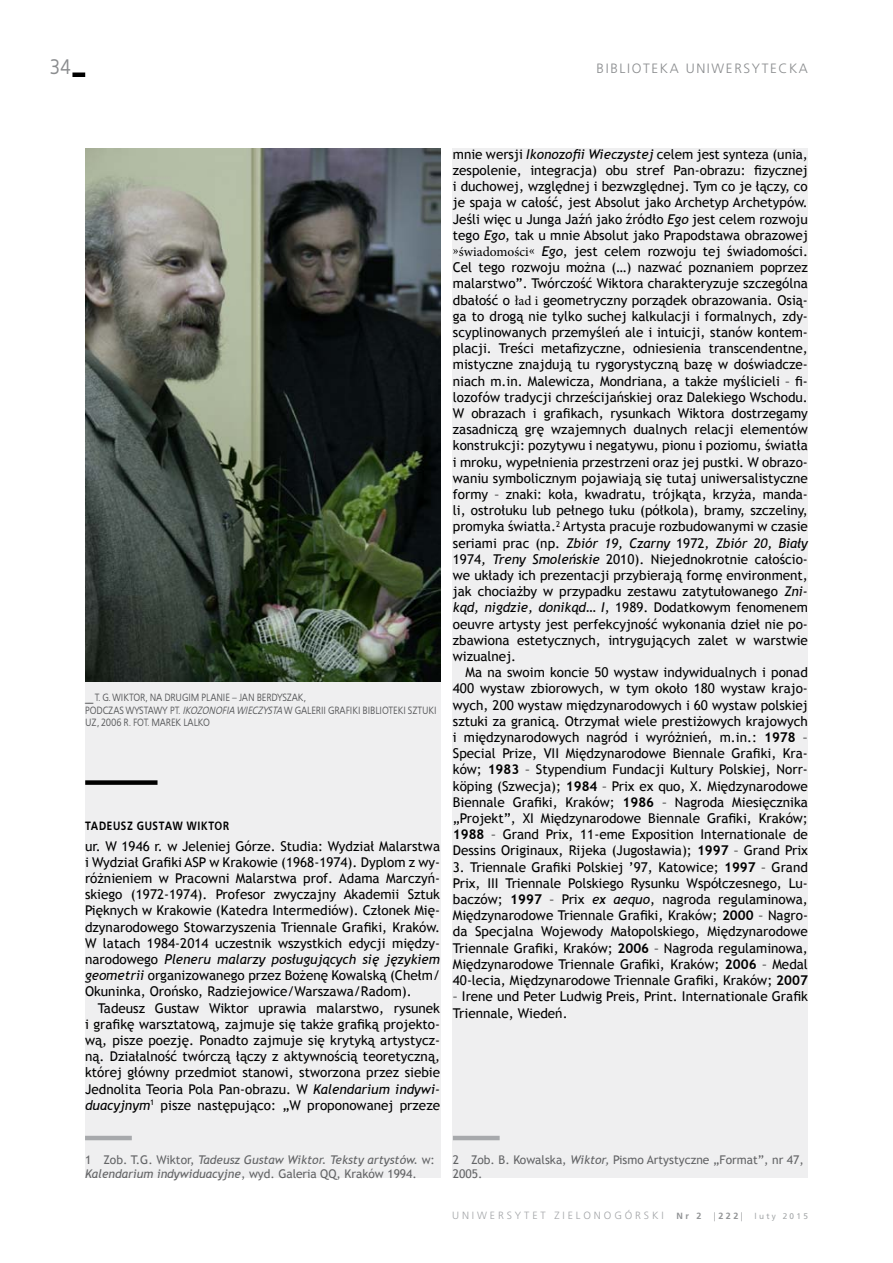
<style>
.page{position:relative;width:893px;height:1263px;background:#fff}
.page>*{position:absolute;margin:0;border:0;box-sizing:border-box;transform-origin:0 0}
.t1{font:21px "EFN Bureau OT";color:#8a8c8e}
.t2{font:13.5px/16.2px "Trebuchet MS";color:#000;text-align:justify}
.t3{font:300 13.5px "Frutiger LT Pro";color:#8a8c8e}
.t4{font:italic 12px/14.4px "Trebuchet MS";color:#636466}
.t5{font:12px/14.4px "Trebuchet MS";color:#636466}
.t6{font:700 12px "EFN Bureau OT";letter-spacing:.05em;color:#000}
.t7{font:10.5px/12.6px "EFN Bureau OT";color:#58595b}
.t8{font:300 10.5px "Frutiger LT Pro";letter-spacing:.275em;color:#a3a5a8}
.t9{font:700 9px "Frutiger LT Pro";color:#939597}
.t10{font:8.25px "Frutiger LT Pro";letter-spacing:.275em;color:#a4a7a9}
.s1{font-weight:700}
.s2{font-style:italic}
.s3{font-family:"Minion Pro"}
.s4{font-style:normal}
.s5{font-weight:700;font-size:9px;color:#939597}
.s6{font-weight:300}
</style>
<div class="page">
<div style="left:72px;top:72px;width:13px;height:5px;background:#000"></div>
<div style="left:85px;top:149px;width:355px;height:1029px;background:#efeff0"></div>
<hr style="left:85px;top:1136px;width:47px;height:4px;background:#a7a9ac">
<div style="left:453px;top:149px;width:355px;height:1029px;background:#efeff0"></div>
<hr style="left:453px;top:1136px;width:47px;height:4px;background:#a7a9ac">
<div style="left:85px;top:780px;width:73px;height:5px;background:#000"></div>
<img style="left:85px;top:149px;width:355px;height:532px">
<h1 class="t1" style="left:50px;top:55px;width:22px">34</h1>
<p class="t3" style="left:597px;top:60px;width:10px">BIBLIOTEKA</p>
<p class="t3" style="left:686px;top:60px;width:11px">UNIWERSYTECKA</p>
<p class="t7" style="left:85px;top:691px;width:353px"><span class="s1">__</span>T. G. WIKTOR, NA DRUGIM PLANIE – JAN BERDYSZAK,<br>PODCZAS WYSTAWY PT. <span class="s2">IKOZONOFIA WIECZYSTA</span> W GALERII GRAFIKI BIBLIOTEKI SZTUKI<br>UZ, 2006 R. FOT. MAREK LALKO</p>
<p class="t6" style="left:85px;top:818px;width:146px">TADEUSZ GUSTAW WIKTOR</p>
<p class="t2" style="left:85px;top:838px;width:357px">ur. W 1946 r. w Jeleniej Górze. Studia: Wydział Malarstwa i Wydział Grafiki ASP w Krakowie (1968-1974). Dyplom z wy&shy;różnieniem w Pracowni Malarstwa prof. Adama Marczyń&shy;skiego (1972-1974). Profesor zwyczajny Akademii Sztuk Pięknych w Krakowie (Katedra Intermediów). Członek Mię&shy;dzynarodowego Stowarzyszenia Triennale Grafiki, Kraków.<br>W latach 1984-2014 uczestnik wszystkich edycji między&shy;narodowego <span class="s2">Pleneru malarzy posługujących się językiem geometrii</span> organizowanego przez Bożenę Kowalską (Chełm/ Okuninka, Orońsko, Radziejowice/Warszawa/Radom).</p>
<p class="t2" style="left:85px;top:1000px;width:357px;text-indent:13px">Tadeusz Gustaw Wiktor uprawia malarstwo, rysunek i grafikę warsztatową, zajmuje się także grafiką projekto&shy;wą, pisze poezję. Ponadto zajmuje się krytyką artystycz&shy;ną. Działalność twórczą łączy z aktywnością teoretyczną, której główny przedmiot stanowi, stworzona przez siebie Jednolita Teoria Pola Pan-obrazu. W <span class="s2">Kalendarium indywi&shy;duacyjnym</span><sup>1</sup> pisze następująco: „W proponowanej przeze</p>
<p class="t2" style="left:453px;top:146px;width:357px">mnie wersji <span class="s2">Ikonozofii Wieczystej</span> celem jest synteza (unia, zespolenie, integracja) obu stref Pan-obrazu: fizycznej i duchowej, względnej i bezwzględnej. Tym co je łączy, co je spaja w całość, jest Absolut jako Archetyp Archetypów.<br>Jeśli więc u Junga Jaźń jako źródło <span class="s2">Ego</span> jest celem rozwoju tego <span class="s2">Ego</span>, tak u mnie Absolut jako Prapodstawa obrazowej <span class="s3">»świadomości«</span> <span class="s2">Ego</span>, jest celem rozwoju tej świadomości.<br>Cel tego rozwoju można (…) nazwać poznaniem poprzez malarstwo”. Twórczość Wiktora charakteryzuje szczególna dbałość o <span class="s3">ład i</span> geometryczny porządek obrazowania. Osią&shy;ga to drogą nie tylko suchej kalkulacji i formalnych, zdy&shy;scyplinowanych przemyśleń ale i intuicji, stanów kontem&shy;placji. Treści metafizyczne, odniesienia transcendentne, mistyczne znajdują tu rygorystyczną bazę w doświadcze&shy;niach m.in. Malewicza, Mondriana, a także myślicieli – fi&shy;lozofów tradycji chrześcijańskiej oraz Dalekiego Wschodu.<br>W obrazach i grafikach, rysunkach Wiktora dostrzegamy zasadniczą grę wzajemnych dualnych relacji elementów konstrukcji: pozytywu i negatywu, pionu i poziomu, światła i mroku, wypełnienia przestrzeni oraz jej pustki. W obrazo&shy;waniu symbolicznym pojawiają się tutaj uniwersalistyczne formy – znaki: koła, kwadratu, trójkąta, krzyża, manda&shy;li, ostrołuku lub pełnego łuku (półkola), bramy, szczeliny, promyka światła.<sup>2</sup> Artysta pracuje rozbudowanymi w czasie seriami prac (np. <span class="s2">Zbiór 19, Czarny</span> 1972<span class="s2">, Zbiór 20, Biały </span>1974<span class="s2">, Treny Smoleńskie</span> 2010). Niejednokrotnie całościo&shy;we układy ich prezentacji przybierają formę environment, jak chociażby w przypadku zestawu zatytułowanego <span class="s2">Zni&shy;kąd, nigdzie, donikąd… I</span>, 1989. Dodatkowym fenomenem oeuvre artysty jest perfekcyjność wykonania dzieł nie po&shy;zbawiona estetycznych, intrygujących zalet w warstwie wizualnej.</p>
<p class="t2" style="left:453px;top:664px;width:357px;text-indent:13px">Ma na swoim koncie 50 wystaw indywidualnych i ponad 400 wystaw zbiorowych, w tym około 180 wystaw krajo&shy;wych, 200 wystaw międzynarodowych i 60 wystaw polskiej sztuki za granicą. Otrzymał wiele prestiżowych krajowych i międzynarodowych nagród i wyróżnień, m.in.: <span class="s1">1978</span> – Special Prize, VII Międzynarodowe Biennale Grafiki, Kra&shy;ków; <span class="s1">1983</span> – Stypendium Fundacji Kultury Polskiej, Norr&shy;köping (Szwecja); <span class="s1">1984</span> – Prix ex quo, X. Międzynarodowe Biennale Grafiki, Kraków; <span class="s1">1986</span> – Nagroda Miesięcznika „Projekt”, XI Międzynarodowe Biennale Grafiki, Kraków; <span class="s1">1988</span> – Grand Prix, 11-eme Exposition Internationale de Dessins Originaux, Rijeka (Jugosławia); <span class="s1">1997</span> – Grand Prix</p>
<p class="t2" style="left:453px;top:859px;width:357px">3. Triennale Grafiki Polskiej ’97, Katowice; <span class="s1">1997</span> – Grand Prix, III Triennale Polskiego Rysunku Współczesnego, Lu&shy;baczów; <span class="s1">1997</span> – Prix <span class="s2">ex aequo</span>, nagroda regulaminowa, Międzynarodowe Triennale Grafiki, Kraków; <span class="s1">2000</span> – Nagro&shy;da Specjalna Wojewody Małopolskiego, Międzynarodowe Triennale Grafiki, Kraków; <span class="s1">2006</span> – Nagroda regulaminowa, Międzynarodowe Triennale Grafiki, Kraków; <span class="s1">2006</span> – Medal 40-lecia, Międzynarodowe Triennale Grafiki, Kraków; <span class="s1">2007</span></p>
<p class="t2" style="left:453px;top:988px;width:357px">– Irene und Peter Ludwig Preis, Print. Internationale Grafik<br>Triennale, Wiedeń.</p>
<p class="t4" style="left:85px;top:1152px;width:351px"><span class="s4">1 Zob. T.G. Wiktor,</span> Tadeusz Gustaw Wiktor. Teksty artystów. <span class="s4">w:<br></span>Kalendarium indywiduacyjne<span class="s4">, wyd. Galeria QQ, Kraków 1994.</span></p>
<p class="t5" style="left:453px;top:1152px;width:353px">2 Zob. B. Kowalska, <span class="s2">Wiktor,</span> Pismo Artystyczne „Format”, nr 47,<br>2005.</p>
<p class="t8" style="left:452px;top:1209px;width:251px">UNIWERSYTET ZIELONOGÓRSKI <span class="s5">Nr 2</span></p>
<p class="t9" style="left:714px;top:1211px;width:30px"><span class="s6">|</span>222<span class="s6">|</span></p>
<p class="t10" style="left:754px;top:1211px;width:55px">luty 2015</p>
</div>
